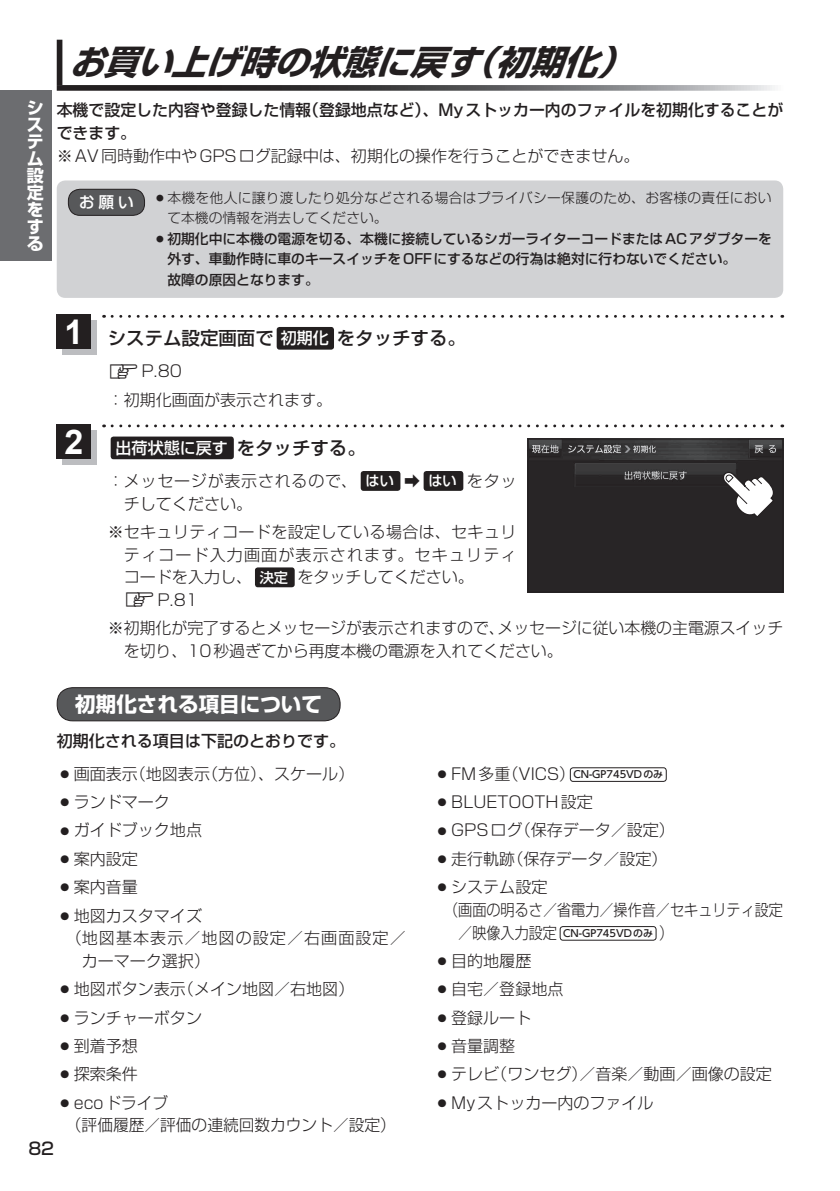
<style>
.page{position:relative;width:840px;height:1191px;background:#fff}
.page>*{position:absolute;margin:0;border:0;box-sizing:border-box;transform-origin:0 0}
.t1{font:italic 34px "Shin Go Pro Bold 90 msp RKSJ H";color:#231f20}
.t2{font:20.6px "Shin Go Pro Bold 90 msp RKSJ H";color:#fff}
.t3{font:18.4px "Shin Go Pro Medium 90 msp RKSJ H";color:#231f20}
.t4{font:17px/17px "Shin Go Pro Bold 90 msp RKSJ H";color:#fff;text-align:justify}
.t5{font:17px "Shin Go Pro Medium 90 msp RKSJ H";color:#231f20}
.t6{font:16px/22.6px "Shin Go Pro Light 90 msp RKSJ H";color:#231f20}
.t7{font:16px/22.6px "Shin Go Pro Light 90 msp RKSJ H";letter-spacing:.02em;color:#231f20}
.t8{font:16px/22.6px "Shin Go Pro Medium 90 msp RKSJ H";color:#231f20}
.t9{font:16px/22.6px "Shin Go Pro Light 90 msp RKSJ H";letter-spacing:.045em;color:#231f20}
.t10{font:16px "Shin Go Pro Light 90 msp RKSJ H";letter-spacing:.065em;color:#231f20}
.t11{font:16px "Shin Go Pro Medium 90 msp RKSJ H";color:#fff}
.t12{font:15.6px "Shin Go Pro Medium 90 msp RKSJ H";color:#fff}
.t13{font:13.8px/20.6px "Shin Go Pro Medium 90 msp RKSJ H";color:#231f20}
.t14{font:13.8px/20.6px "Shin Go Pro Light 90 msp RKSJ H";letter-spacing:.02em;color:#231f20}
.t15{font:10px "UD Shin Go Pro Medium 90 msp RKSJ H";color:#231f20}
.s1{font-size:16px;color:#fff}
.s2{font-family:"MC1";font-size:14.2px}
.s3{font-size:18.4px;color:#231f20}
.s4{font-family:"Shin Go Pro Medium 90 msp RKSJ H";font-size:14.2px;color:#fff}
.s5{font-family:"Shin Go Pro Medium 90 msp RKSJ H"}
.s6{font-family:"Shin Go Pro Light 90 msp RKSJ H";font-size:16px}
</style>
<div class="page">
<div style="left:0;top:91px;width:51px;height:170px;background:#6c6d70"></div>
<div style="left:57px;top:40px;width:5px;height:45px;background:#231f20"></div>
<svg style="left:57px;top:85px;width:718px;height:6px"></svg>
<div style="left:57px;top:180px;width:725px;height:118px;background:#d1d2d4;border-radius:9px"></div>
<div style="left:68px;top:189px;width:76px;height:26px;background:#57585a;border-radius:12px"></div>
<div style="left:68px;top:189px;width:77px;height:27px;border:1px solid #231f20;border-radius:12px"></div>
<div style="left:111px;top:436px;width:123px;height:23px;background:#231f20;border-radius:3px"></div>
<div style="left:360px;top:471px;width:40px;height:20px;background:#231f20;border-radius:3px"></div>
<div style="left:423px;top:471px;width:40px;height:20px;background:#231f20;border-radius:3px"></div>
<div style="left:255px;top:567px;width:39px;height:20px;background:#231f20;border-radius:3px"></div>
<div style="left:276px;top:327px;width:58px;height:23px;background:#231f20;border-radius:3px"></div>
<svg style="left:112px;top:315px;width:670px;height:3px"></svg>
<div style="left:62px;top:320px;width:34px;height:34px;background:#bcbdc0"></div>
<div style="left:57px;top:315px;width:34px;height:34px;background:#231f20"></div>
<img style="left:529px;top:441px;width:251px;height:149px">
<div style="left:527px;top:439px;width:255px;height:153px;border:1px solid #231f20"></div>
<svg style="left:112px;top:424px;width:670px;height:3px"></svg>
<div style="left:62px;top:430px;width:34px;height:34px;background:#bcbdc0"></div>
<div style="left:57px;top:424px;width:34px;height:34px;background:#231f20"></div>
<svg style="left:720px;top:470px;width:55px;height:49px"></svg>
<div style="left:57px;top:687px;width:283px;height:34px;background:#57585a;border-radius:16px"></div>
<div style="left:57px;top:687px;width:283px;height:34px;border:1px solid #231f20;border-radius:16px"></div>
<div style="left:569px;top:767px;width:97px;height:14px;border:1px solid #231f20;border-radius:3px"></div>
<div style="left:559px;top:926px;width:97px;height:14px;border:1px solid #231f20;border-radius:3px"></div>
<h1 class="t1" style="left:69px;top:50px;width:575px">お買い上げ時の状態に戻す（初期化）</h1>
<p class="t4" style="left:27px;top:102px;width:18px">システム設定をする</p>
<p class="t8" style="left:57px;top:101px;width:727px">本機で設定した内容や登録した情報（登録地点など）、Myストッカー内のファイルを初期化することができます。</p>
<p class="t6" style="left:57px;top:146px;width:584px">※AV同時動作中やGPSログ記録中は、初期化の操作を行うことができません。</p>
<p class="t14" style="left:167px;top:189px;width:605px;text-indent:-14px">○本機を他人に譲り渡したり処分などされる場合はプライバシー保護のため、お客様の責任において本機の情報を消去してください。</p>
<p class="t13" style="left:167px;top:230px;width:605px;text-indent:-14px">○初期化中に本機の電源を切る、本機に接続しているシガーライターコードまたはACアダプターを外す、車動作時に車のキースイッチをOFFにするなどの行為は絶対に行わないでください。<br>故障の原因となります。</p>
<p class="t12" style="left:79px;top:196px;width:56px">お 願 い</p>
<p class="t3" style="left:108px;top:331px;width:359px">システム設定画面で<span class="s1">初期化</span>をタッチする。</p>
<p class="t6" style="left:108px;top:359px;width:226px;line-height:28.4px"><span class="s2">z</span>P.80<br>：初期化画面が表示されます。</p>
<p class="t11" style="left:115px;top:442px;width:251px">出荷状態に戻す<span class="s3">をタッチする。</span></p>
<p class="t9" style="left:124px;top:471px;width:394px;text-indent:-16px">： メッセージが表示されるので、<span class="s4">はい</span> <span class="s5">➡</span> <span class="s4">はい</span> をタッチしてください。</p>
<p class="t7" style="left:124px;top:523px;width:394px;text-indent:-16px">※ セキュリティコードを設定している場合は、セキュリティコード入力画面が表示されます。セキュリティコードを入力し、<span class="s4">決定</span> をタッチしてください。<span class="s2">z</span>P.81</p>
<p class="t6" style="left:124px;top:619px;width:660px;text-indent:-16px">※ 初期化が完了するとメッセージが表示されますので、メッセージに従い本機の主電源スイッチを切り、10秒過ぎてから再度本機の電源を入れてください。</p>
<p class="t2" style="left:75px;top:696px;width:248px">初期化される項目について</p>
<p class="t8" style="left:57px;top:731px;width:290px">初期化される項目は下記のとおりです。</p>
<p class="t6" style="left:57px;top:764px;width:299px">○画面表示（地図表示（方位）、スケール）</p>
<p class="t6" style="left:57px;top:793px;width:115px">○ランドマーク</p>
<p class="t6" style="left:57px;top:821px;width:147px">○ガイドブック地点</p>
<p class="t6" style="left:57px;top:849px;width:83px">○案内設定</p>
<p class="t6" style="left:57px;top:878px;width:83px">○案内音量</p>
<p class="t6" style="left:57px;top:906px;width:147px">○地図カスタマイズ</p>
<p class="t10" style="left:66px;top:932px;width:341px">（ 地図基本表示／地図の設定／右画面設定／</p>
<p class="t6" style="left:82px;top:951px;width:130px">カーマーク選択）</p>
<p class="t6" style="left:57px;top:980px;width:299px">○地図ボタン表示（メイン地図／右地図）</p>
<p class="t6" style="left:57px;top:1008px;width:147px">○ランチャーボタン</p>
<p class="t6" style="left:57px;top:1036px;width:83px">○到着予想</p>
<p class="t6" style="left:57px;top:1065px;width:83px">○探索条件</p>
<p class="t6" style="left:66px;top:1093px;width:331px;text-indent:-9px">○ecoドライブ<br>（評価履歴／評価の連続回数カウント／設定）</p>
<p class="t5" style="left:28px;top:1142px;width:27px">82</p>
<p class="t15" style="left:434px;top:771px;width:230px">○<span class="s6">FM多重（VICS）</span>CN-GP745VDのみ</p>
<p class="t6" style="left:434px;top:793px;width:160px">○BLUETOOTH設定</p>
<p class="t6" style="left:434px;top:821px;width:242px">○GPSログ（保存データ／設定）</p>
<p class="t6" style="left:434px;top:849px;width:235px">○走行軌跡（保存データ／設定）</p>
<p class="t6" style="left:444px;top:878px;width:340px;text-indent:-10px">○システム設定<br>（ 画面の明るさ／省電力／操作音／セキュリティ設定</p>
<p class="t15" style="left:458px;top:929px;width:216px"><span class="s6">／映像入力設定</span> CN-GP745VDのみ <span class="s6">）</span></p>
<p class="t6" style="left:434px;top:951px;width:99px">○目的地履歴</p>
<p class="t6" style="left:434px;top:980px;width:131px">○自宅／登録地点</p>
<p class="t6" style="left:434px;top:1008px;width:99px">○登録ルート</p>
<p class="t6" style="left:434px;top:1036px;width:83px">○音量調整</p>
<p class="t6" style="left:434px;top:1065px;width:339px">○テレビ（ワンセグ）／音楽／動画／画像の設定</p>
<p class="t6" style="left:434px;top:1093px;width:221px">○Myストッカー内のファイル</p>
</div>
